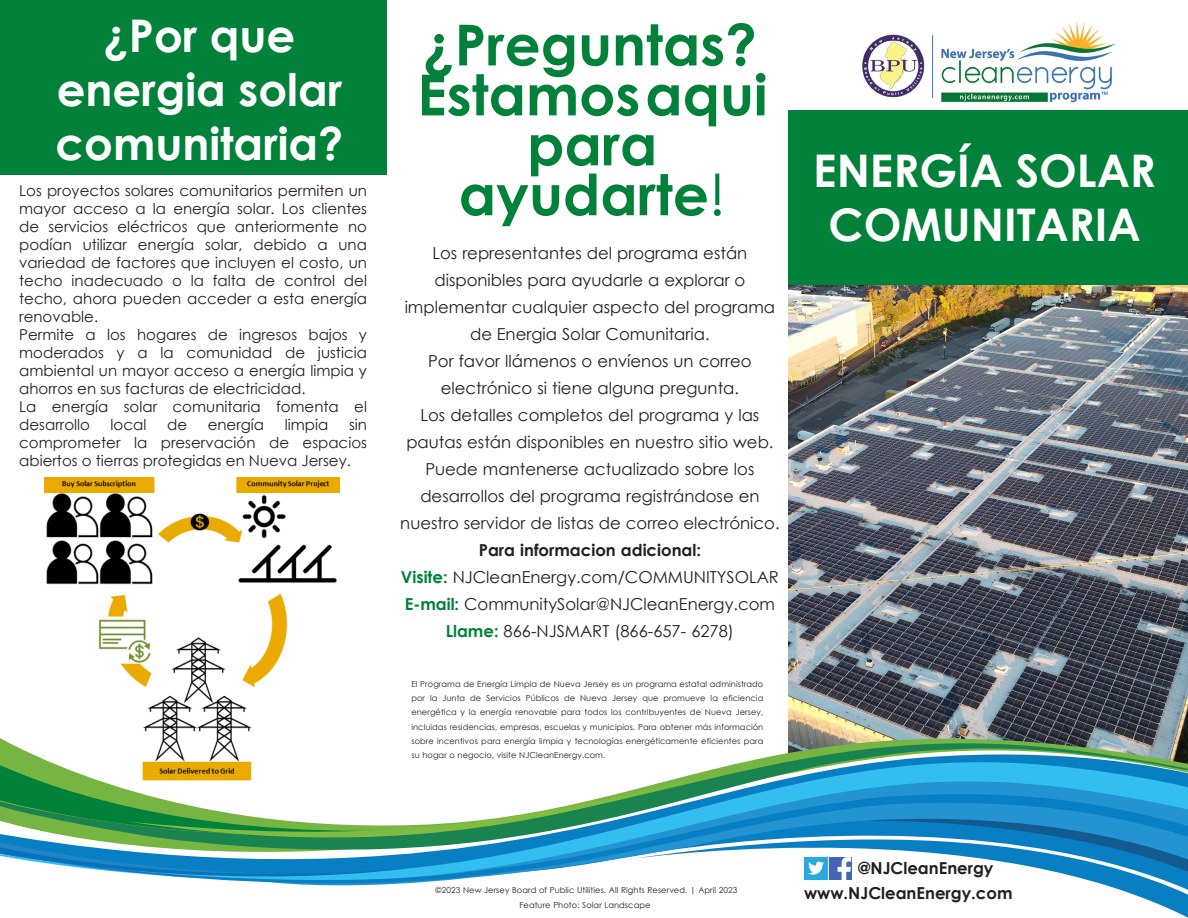
<style>
.page{position:relative;width:1188px;height:918px;background:#fff}
.page>*{position:absolute;margin:0;border:0;box-sizing:border-box;transform-origin:0 0}
.Paragraph_Style_1{font:700 56.55px/49.9px "Century Gothic";color:#018139;text-align:center}
.Paragraph_Style_1-2{font:700 45px/54px "Century Gothic";color:#fff;text-align:center}
.t1{font:700 45px/54px "Century Gothic";color:#fff;text-align:center}
.Paragraph_Style_1-3{font:16.5px/27px "Century Gothic";color:#231f20;text-align:center}
.t2{font:700 16.5px "Century Gothic";color:#231f20}
.t3{font:15px/18px "Century Gothic";color:#231f20}
.Paragraph_Style_1-4{font:8.25px/14.2px "Century Gothic";letter-spacing:.01em;color:#231f20;text-align:justify}
.s1{font-style:inherit}
.s2{font-weight:400}
.s3{font-weight:700}
.s4{font-weight:700;color:#018139}
</style>
<div class="page">
<img style="left:788px;top:285px;width:400px;height:394px">
<img style="left:45px;top:477px;width:294px;height:202px">
<img style="left:862px;top:21px;width:254px;height:82px">
<div style="left:788px;top:110px;width:400px;height:175px;background:#018139"></div>
<div style="left:0;top:0;width:386px;height:175px;background:#018139"></div>
<svg style="left:0;top:679px;width:1188px;height:64px"></svg>
<svg style="left:0;top:743px;width:1188px;height:5px"></svg>
<svg style="left:0;top:748px;width:1188px;height:11px"></svg>
<svg style="left:1102px;top:884px;width:86px;height:34px"></svg>
<svg style="left:0;top:759px;width:1188px;height:33px"></svg>
<svg style="left:181px;top:792px;width:1007px;height:92px"></svg>
<svg style="left:864px;top:816px;width:324px;height:67px"></svg>
<svg style="left:0;top:778px;width:699px;height:99px"></svg>
<p class="Paragraph_Style_1-2" style="left:55px;top:7px;width:290px">¿Por que energia solar comunitaria?</p>
<p class="t3" style="left:19px;top:181px;width:349px">Los proyectos solares comunitarios permiten un mayor acceso a la energía solar. Los clientes de servicios eléctricos que anteriormente no podían utilizar energía solar, debido a una variedad de factores que incluyen el costo, un techo inadecuado o la falta de control del techo, ahora pueden acceder a esta energía renovable.<br>Permite a los hogares de ingresos bajos y moderados y a la comunidad de justicia ambiental un mayor acceso a energía limpia y ahorros en sus facturas de electricidad.<br>La energía solar comunitaria fomenta el desarrollo</p>
<p class="t3" style="left:111px;top:415px;width:37px">local</p>
<p class="t3" style="left:167px;top:415px;width:22px">de</p>
<p class="t3" style="left:208px;top:415px;width:58px">energía</p>
<p class="t3" style="left:285px;top:415px;width:45px">limpia</p>
<p class="t3" style="left:19px;top:415px;width:349px;text-align:justify;text-indent:330px">sin comprometer la preservación de espacios abiertos o tierras protegidas en Nueva Jersey.</p>
<p class="Paragraph_Style_1" style="left:417px;top:17px;width:352px">¿Preguntas?<br>Estamos aqui para <span class="s1">ayudarte</span><span class="s2">!</span></p>
<p class="Paragraph_Style_1-3" style="left:400px;top:239px;width:381px">Los representantes del programa están disponibles para ayudarle a explorar o implementar cualquier aspecto del programa de Energia Solar Comunitaria.<br>Por favor llámenos o envíenos un correo electrónico si tiene alguna pregunta.<br>Los detalles completos del programa y las pautas están disponibles en nuestro sitio web.<br>Puede mantenerse actualizado sobre los desarrollos del programa registrándose en nuestro servidor de listas de correo electrónico.<br><span class="s3">Para informacion adicional:<br></span><span class="s4">Visit</span><span class="s4">e</span><span class="s4">:</span> NJCleanEnergy.com/COMMUNITYSOLAR <span class="s4">E-mail:</span> CommunitySolar@NJCleanEnergy.com <span class="s4">Llame</span><span class="s4">:</span> 866-NJSMART (866-657- 6278)</p>
<p class="Paragraph_Style_1-4" style="left:411px;top:677px;width:353px">El Programa de Energía Limpia de Nueva Jersey es un programa estatal administrado por la Junta de Servicios Públicos de Nueva Jersey que promueve la eficiencia energética y la energía renovable para todos los contribuyentes de Nueva Jersey, incluidas residencias, empresas, escuelas y municipios. Para obtener más información sobre incentivos para energía limpia y tecnologías energéticamente eficientes para su hogar o negocio, visite NJCleanEnergy.com.</p>
<p class="t1" style="left:813px;top:141px;width:344px">ENERGÍA <span class="s1">SOLAR<br></span>COMUNITARIA</p>
<p class="Paragraph_Style_1-4" style="left:436px;top:883px;width:303px">©2023 New Jersey Board of Public Utilities. All Rights Reserved. | April 2023</p>
<p class="Paragraph_Style_1-4" style="left:520px;top:898px;width:132px">Feature Photo: Solar Landscape</p>
<p class="t2" style="left:858px;top:856px;width:137px">@NJCleanEnergy</p>
<p class="t2" style="left:804px;top:881px;width:210px">www.NJCleanEnergy.com</p>
</div>
